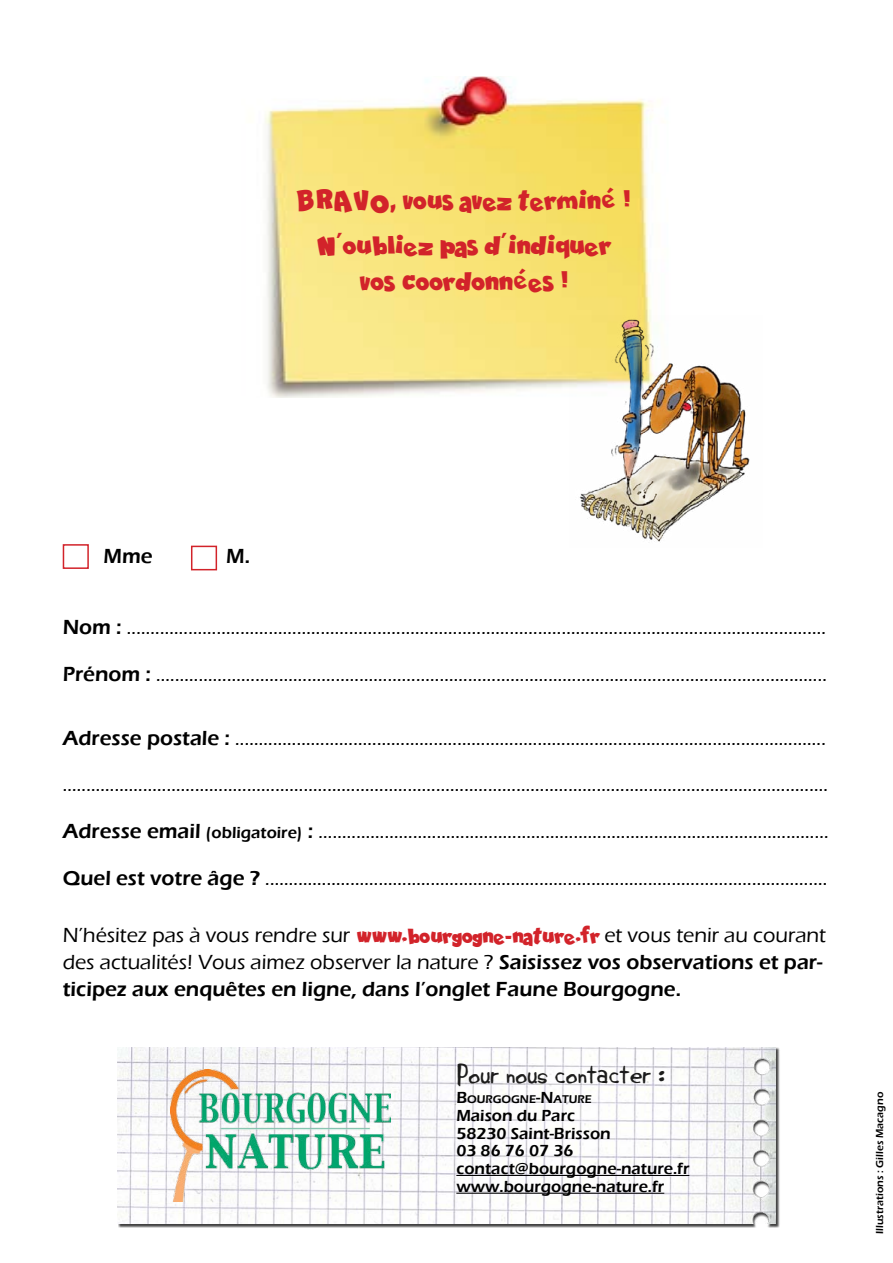
<style>
.page{position:relative;width:893px;height:1263px;background:#fff}
.page>*{position:absolute;margin:0;border:0;box-sizing:border-box;transform-origin:0 0}
.t1{font:30px/45px "Comica BD Bold";letter-spacing:-.04em;color:#d2232a;text-align:center}
.t2{font:500 21px/27px "Eras ITC";color:#000}
.t3{font:600 21px "Eras ITC";color:#000}
.t4{font:17.7px "JEMB Ohands";color:#1c1c1b}
.t5{font:600 16.5px/17.7px "Eras ITC";color:#000}
.t6{font:600 11.55px "Eras ITC";color:#000}
.t7{font:600 10.5px "Eras ITC";color:#000}
.s1{font-size:27px}
.s2{font-family:"Eras ITC";font-weight:600}
.s3{font-weight:600}
.s4{font-weight:600;font-size:16.5px}
.s5{font-family:"Comica BD Bold";font-weight:400;font-size:24px;color:#d2232a}
.s6{font-size:16.5px}
</style>
<div class="page">
<img style="left:265px;top:77px;width:388px;height:320px">
<div style="left:118px;top:1048px;width:662px;height:180px;background:#000;opacity:.75"></div>
<img style="left:118px;top:1047px;width:658px;height:176px">
<img style="left:170px;top:1069px;width:221px;height:132px">
<hr style="left:456px;top:1175px;width:233px;height:1px;background:#000">
<hr style="left:456px;top:1193px;width:208px;height:1px;background:#000">
<img style="left:570px;top:315px;width:180px;height:227px">
<div style="left:63px;top:544px;width:26px;height:25px;border:2px solid #d2232a"></div>
<div style="left:191px;top:546px;width:26px;height:24px;border:2px solid #d2232a"></div>
<h1 class="t1" style="left:296px;top:176px;width:337px"><span class="s1">BRAVO</span>, vous avez terminé !<br>N<span class="s2">’</span>oubliez pas d<span class="s2">’</span>indiquer</h1>
<h1 class="t1" style="left:359px;top:257px;width:212px">vos coordonnées !</h1>
<p class="t3" style="left:104px;top:544px;width:51px">Mme</p>
<p class="t3" style="left:226px;top:544px;width:26px">M.</p>
<p class="t2" style="left:63px;top:614px;width:765px"><span class="s3">Nom :</span> ....................................................................................................................................................</p>
<p class="t2" style="left:63px;top:661px;width:766px"><span class="s3">Prénom :</span> ..............................................................................................................................................</p>
<p class="t2" style="left:63px;top:724px;width:765px"><span class="s3">Adresse postale :</span> .............................................................................................................................</p>
<p class="t2" style="left:63px;top:771px;width:767px">..................................................................................................................................................................</p>
<p class="t2" style="left:63px;top:818px;width:768px"><span class="s3">Adresse email</span> <span class="s4">(obligatoire)</span> <span class="s3">:</span> ............................................................................................................</p>
<p class="t2" style="left:63px;top:865px;width:766px"><span class="s3">Quel est votre âge ?</span> .......................................................................................................................</p>
<p class="t2" style="left:63px;top:921px;width:765px">N’hésitez pas à vous rendre sur <span class="s5">www.bourgogne-nature.fr</span> et vous tenir au courant des actualités! Vous aimez observer la nature ? <span class="s3">Saisissez vos observations et par&shy;ticipez aux enquêtes en ligne, dans l’onglet Faune Bourgogne.</span></p>
<p class="t4" style="left:457px;top:1067px;width:209px">Pour nous contacter :</p>
<p class="t6" style="left:456px;top:1093px;width:137px"><span class="s6">B</span>OURGOGNE<span class="s6">-N</span>ATURE</p>
<p class="t5" style="left:456px;top:1107px;width:235px">Maison du Parc<br>58230 Saint-Brisson<br>03 86 76 07 36 contact@bourgogne-nature.fr www.bourgogne-nature.fr</p>
<p class="t7" style="left:874px;top:1234px;width:143px;rotate:-90deg">Illustrations : Gilles Macagno</p>
</div>
